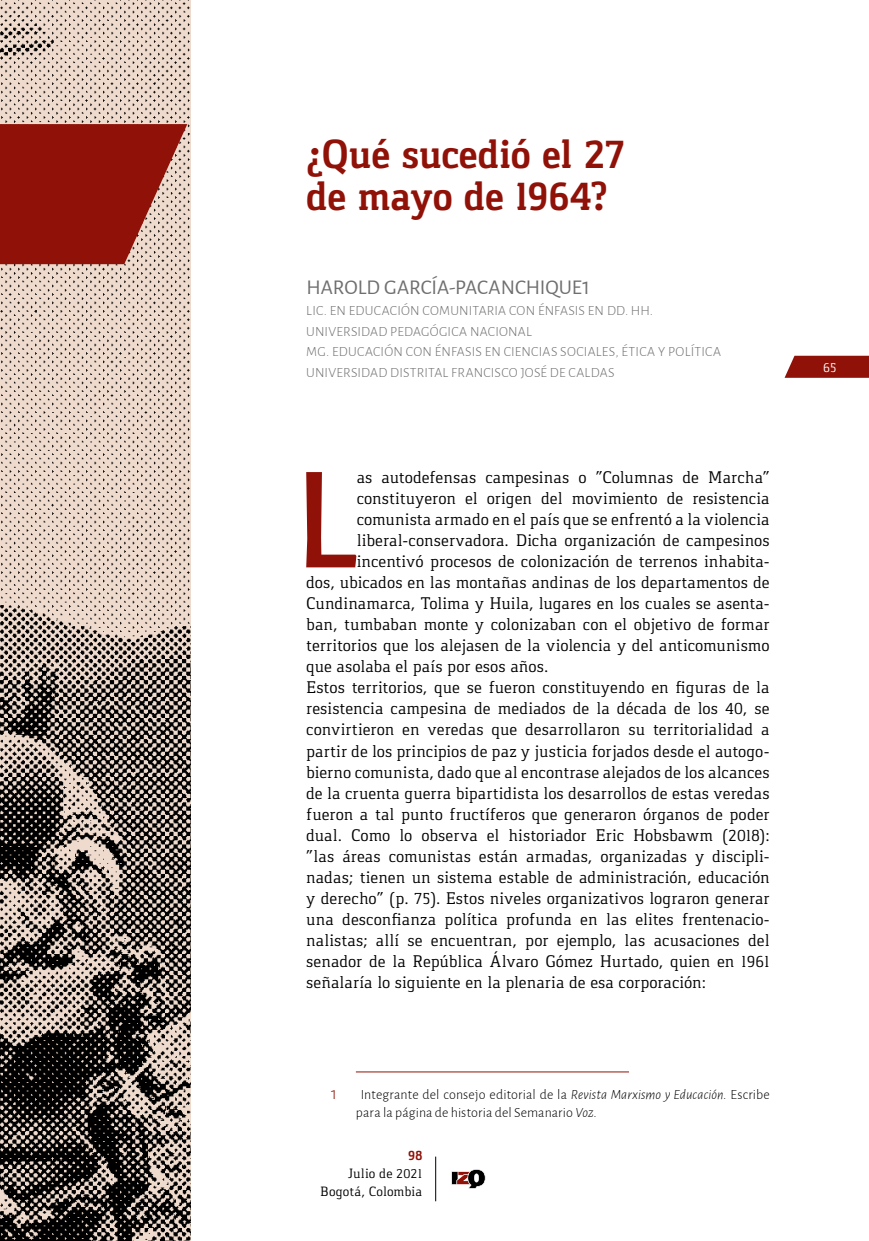
<style>
.page{position:relative;width:869px;height:1241px;background:#fff}
.page>*{position:absolute;margin:0;border:0;box-sizing:border-box;transform-origin:0 0}
.t1{font:500 148.4px "Alegreya Sans";color:#901107}
.t2{font:700 42px/42px "Gaspar";letter-spacing:-.01em;color:#901107}
.t3{font:21px "Alegreya Sans";letter-spacing:-.005em;color:#706f6f}
.t4{font:17.5px "Gaspar";color:#000}
.t5{font:300 17.5px "Alegreya Sans";color:#901107}
.t6{font:300 14px/20.7px "Alegreya Sans";letter-spacing:.015em;color:#706f6f}
.t7{font:300 14px/17.5px "Alegreya Sans";letter-spacing:.01em;color:#000}
.t8{font:14px/18.2px "Gaspar";letter-spacing:.005em;color:#000;text-align:right}
.t9{font:14px "Gaspar";color:#fff}
.t10{font:700 14px "Gaspar";color:#901107}
.s1{font-style:italic}
</style>
<div class="page">
<svg style="left:784px;top:356px;width:84px;height:22px;background:#982219"></svg>
<hr style="left:356px;top:1071px;width:272px;height:1px;background:#901107">
<img style="left:0;top:0;width:190px;height:1240px">
<svg style="left:0;top:124px;width:187px;height:140px;background:#9c2f25"></svg>
<hr style="left:435px;top:1156px;width:1px;height:44px;background:#000">
<svg style="left:451px;top:1169px;width:34px;height:19px"></svg>
<h2 class="t2" style="left:306px;top:133px;width:321px">¿Qué sucedió el 27 de mayo de 1964?</h2>
<p class="t3" style="left:306px;top:273px;width:285px">HAROLD GARCÍA-PACANCHIQUE1</p>
<p class="t6" style="left:306px;top:299px;width:416px">LIC. EN EDUCACIÓN COMUNITARIA CON ÉNFASIS EN DD. HH.<br>UNIVERSIDAD PEDAGÓGICA NACIONAL<br>MG. EDUCACIÓN CON ÉNFASIS EN CIENCIAS SOCIALES, ÉTICA Y POLÍTICA UNIVERSIDAD DISTRITAL FRANCISCO JOSÉ DE CALDAS</p>
<h1 class="t1" style="left:294px;top:415px;width:64px">L</h1>
<p class="t4" style="left:356px;top:467px;width:414px">as autodefensas campesinas o “Columnas de Marcha”</p>
<p class="t4" style="left:356px;top:488px;width:414px">constituyeron el origen del movimiento de resistencia</p>
<p class="t4" style="left:356px;top:509px;width:414px">comunista armado en el país que se enfrentó a la violencia</p>
<p class="t4" style="left:356px;top:530px;width:414px">liberal-conservadora. Dicha organización de campesinos</p>
<p class="t4" style="left:356px;top:551px;width:414px">incentivó procesos de colonización de terrenos inhabita-</p>
<p class="t4" style="left:306px;top:572px;width:464px">dos, ubicados en las montañas andinas de los departamentos de</p>
<p class="t4" style="left:306px;top:593px;width:464px">Cundinamarca, Tolima y Huila, lugares en los cuales se asenta-</p>
<p class="t4" style="left:306px;top:614px;width:464px">ban, tumbaban monte y colonizaban con el objetivo de formar</p>
<p class="t4" style="left:306px;top:635px;width:465px">territorios que los alejasen de la violencia y del anticomunismo</p>
<p class="t4" style="left:306px;top:656px;width:243px">que asolaba el país por esos años.</p>
<p class="t4" style="left:306px;top:677px;width:465px">Estos territorios, que se fueron constituyendo en figuras de la</p>
<p class="t4" style="left:306px;top:698px;width:465px">resistencia campesina de mediados de la década de los 40, se</p>
<p class="t4" style="left:306px;top:719px;width:465px">convirtieron en veredas que desarrollaron su territorialidad a</p>
<p class="t4" style="left:306px;top:740px;width:464px">partir de los principios de paz y justicia forjados desde el autogo-</p>
<p class="t4" style="left:306px;top:761px;width:465px">bierno comunista, dado que al encontrase alejados de los alcances</p>
<p class="t4" style="left:306px;top:782px;width:465px">de la cruenta guerra bipartidista los desarrollos de estas veredas</p>
<p class="t4" style="left:306px;top:803px;width:464px">fueron a tal punto fructíferos que generaron órganos de poder</p>
<p class="t4" style="left:306px;top:824px;width:464px">dual. Como lo observa el historiador Eric Hobsbawm (2018):</p>
<p class="t4" style="left:306px;top:845px;width:464px">“las áreas comunistas están armadas, organizadas y discipli-</p>
<p class="t4" style="left:306px;top:866px;width:464px">nadas; tienen un sistema estable de administración, educación</p>
<p class="t4" style="left:306px;top:887px;width:464px">y derecho” (p. 75). Estos niveles organizativos lograron generar</p>
<p class="t4" style="left:306px;top:908px;width:464px">una desconfianza política profunda en las elites frentenacio-</p>
<p class="t4" style="left:306px;top:929px;width:464px">nalistas; allí se encuentran, por ejemplo, las acusaciones del</p>
<p class="t4" style="left:306px;top:950px;width:464px">senador de la República Álvaro Gómez Hurtado, quien en 1961</p>
<p class="t4" style="left:306px;top:971px;width:401px">señalaría lo siguiente en la plenaria de esa corporación:</p>
<p class="t5" style="left:331px;top:1082px;width:7px">1</p>
<p class="t7" style="left:356px;top:1085px;width:415px;text-indent:5px">Integrante del consejo editorial de la <span class="s1">Revista Marxismo y Educación</span>. Escribe para la página de historia del Semanario <span class="s1">Voz</span>.</p>
<p class="t10" style="left:408px;top:1146px;width:16px">98</p>
<p class="t8" style="left:320px;top:1164px;width:103px">Julio de 2021<br>Bogotá, Colombia</p>
<p class="t9" style="left:822px;top:359px;width:15px">65</p>
</div>
